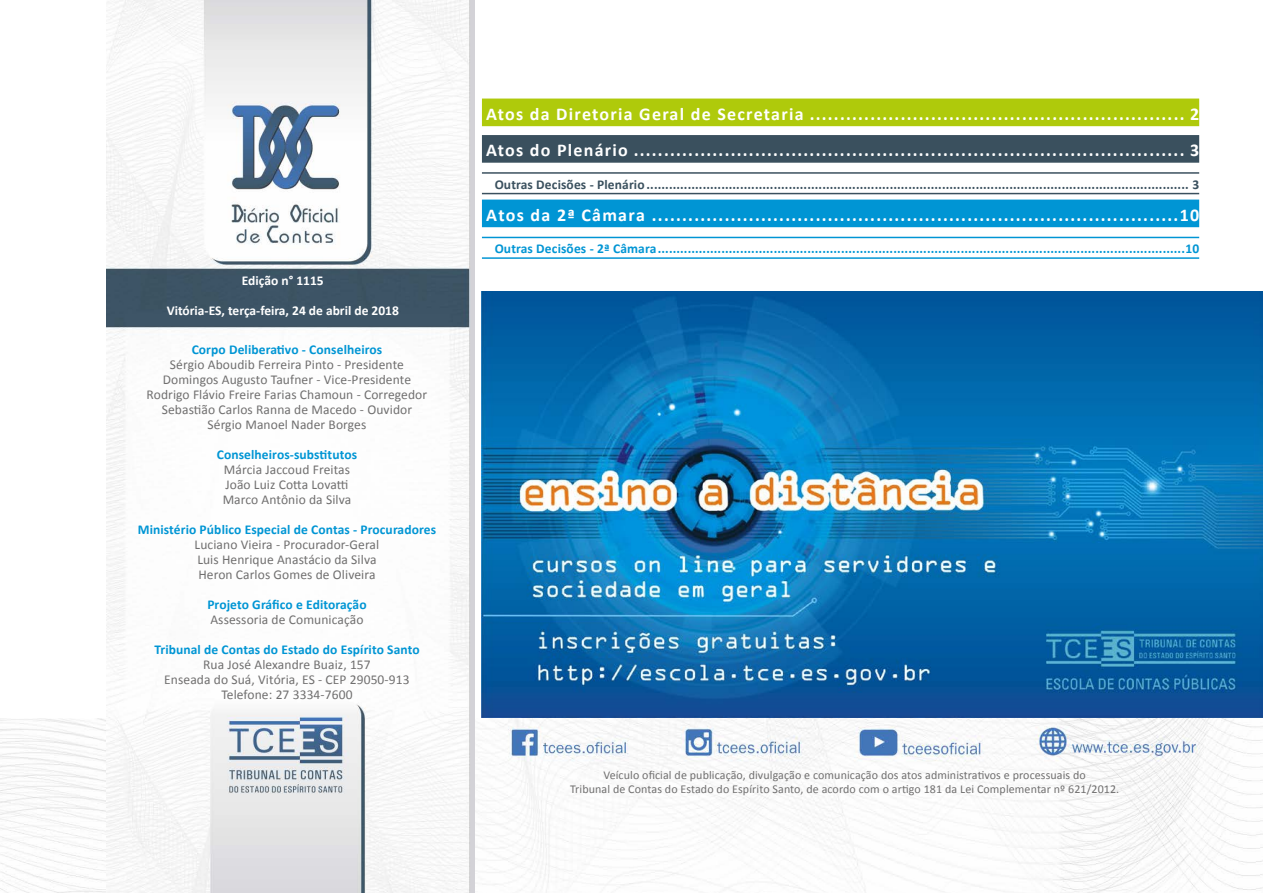
<style>
.page{position:relative;width:1263px;height:893px;background:#fff}
.page>*{position:absolute;margin:0;border:0;box-sizing:border-box;transform-origin:0 0}
.t1{font:700 18px/36.5px "Calibri";letter-spacing:.07em;color:#fff}
.t2{font:13.5px/15px "Calibri";letter-spacing:.01em;color:#706f6f;text-align:center}
.t3{font:700 13.5px "Calibri";letter-spacing:.01em;color:#0095d4}
.t4{font:700 13.5px "Calibri";letter-spacing:.01em;color:#3a505e}
.t5{font:700 13.5px "Calibri";color:#fff}
.t6{font:12px/13.5px "Calibri";letter-spacing:.01em;color:#706f6f;text-align:center}
</style>
<div class="page">
<img style="left:0;top:718px;width:1263px;height:175px">
<img style="left:106px;top:0;width:368px;height:893px">
<div style="left:482px;top:99px;width:717px;height:27px;background:#afca0b"></div>
<div style="left:482px;top:135px;width:717px;height:28px;background:#3a505e"></div>
<hr style="left:482px;top:172px;width:717px;height:2px;background:#3a505e">
<hr style="left:482px;top:193px;width:717px;height:1px;background:#3a505e">
<div style="left:482px;top:200px;width:717px;height:27px;background:#0095d4"></div>
<hr style="left:482px;top:237px;width:717px;height:1px;background:#0095d4">
<hr style="left:482px;top:257px;width:717px;height:2px;background:#0095d4">
<img style="left:482px;top:291px;width:781px;height:426px">
<p class="t5" style="left:242px;top:272px;width:83px">Edição n° 1115</p>
<p class="t5" style="left:167px;top:302px;width:234px">Vitória-ES, terça-feira, 24 de abril de 2018</p>
<p class="t3" style="left:192px;top:340px;width:192px">Corpo Deliberativo - Conselheiros</p>
<p class="t2" style="left:147px;top:357px;width:282px">Sérgio Aboudib Ferreira Pinto - Presidente Domingos Augusto Taufner - Vice-Presidente Rodrigo Flávio Freire Farias Chamoun - Corregedor Sebastião Carlos Ranna de Macedo - Ouvidor Sérgio Manoel Nader Borges</p>
<p class="t3" style="left:217px;top:445px;width:142px">Conselheiros-substitutos</p>
<p class="t2" style="left:223px;top:462px;width:130px;text-align:left">Márcia Jaccoud Freitas<br>João Luiz Cotta Lovatti<br>Marco Antônio da Silva</p>
<p class="t3" style="left:138px;top:520px;width:300px">Ministério Público Especial de Contas - Procuradores</p>
<p class="t2" style="left:195px;top:537px;width:186px;text-align:left">Luciano Vieira - Procurador-Geral<br>Luis Henrique Anastácio da Silva<br>Heron Carlos Gomes de Oliveira</p>
<p class="t3" style="left:207px;top:595px;width:161px">Projeto Gráfico e Editoração</p>
<p class="t2" style="left:210px;top:612px;width:155px">Assessoria de Comunicação</p>
<p class="t3" style="left:154px;top:640px;width:267px">Tribunal de Contas do Estado do Espírito Santo</p>
<p class="t2" style="left:164px;top:657px;width:247px">Rua José Alexandre Buaiz, 157<br>Enseada do Suá, Vitória, ES - CEP 29050-913<br>Telefone: 27 3334-7600</p>
<p class="t1" style="left:486px;top:96px;width:714px">Atos da Diretoria Geral de Secretaria .............................................................. 2<br>Atos do Plenário ........................................................................................... 3</p>
<p class="t4" style="left:495px;top:175px;width:706px">Outras Decisões - Plenário ................................................................................................................................................. 3</p>
<h1 class="t1" style="left:486px;top:197px;width:714px">Atos da 2ª Câmara .......................................................................................10</h1>
<p class="t3" style="left:495px;top:240px;width:706px">Outras Decisões - 2ª Câmara.............................................................................................................................................10</p>
<p class="t6" style="left:570px;top:769px;width:551px">Veículo oficial de publicação, divulgação e comunicação dos atos administrativos e processuais do<br>Tribunal de Contas do Estado do Espírito Santo, de acordo com o artigo 181 da Lei Complementar nº 621/2012.</p>
</div>
